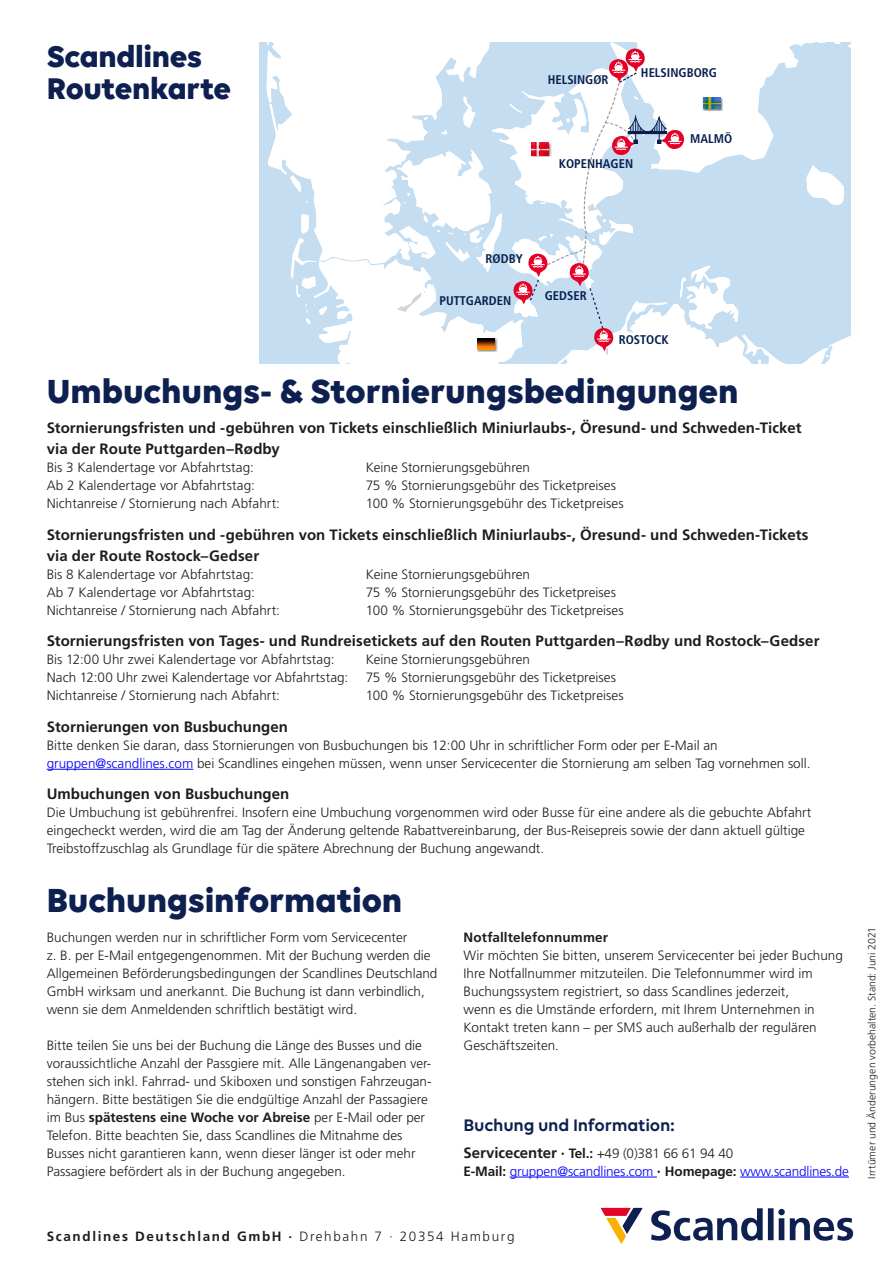
<style>
.page{position:relative;width:893px;height:1263px;background:#fff}
.page>*{position:absolute;margin:0;border:0;box-sizing:border-box;transform-origin:0 0}
.t1{font:700 36px "Volte";letter-spacing:-.005em;color:#0e2050}
.t2{font:700 32.25px/32.2px "Volte";letter-spacing:-.015em;color:#0e2050}
.t3{font:600 18px "Volte";letter-spacing:-.01em;color:#0e2050}
.t4{font:700 15px/21px "Frutiger LT Std";letter-spacing:.005em;color:#1d1d1b}
.t5{font:300 13.5px/18px "Frutiger LT Std";color:#1d1d1b}
.t6{font:300 13.5px/18px "Frutiger LT Std";letter-spacing:-.01em;color:#00f}
.t7{font:700 13.5px "Frutiger LT Std";letter-spacing:.12em;color:#1d1d1b}
.t8{font:700 13.5px "Frutiger LT Std";letter-spacing:.01em;color:#1d1d1b}
.t9{font:700 condensed 12.6px "Frutiger LT Std";color:#071e4f}
.t10{font:300 10.5px "Frutiger LT Std";color:#1d1d1b}
.s1{color:#00f}
.s2{font-weight:700}
.s3{font-weight:700;font-size:15px;color:#1d1d1b}
.s4{font-weight:700;color:#1d1d1b}
.s5{color:#1d1d1b}
.s6{font-weight:300}
</style>
<div class="page">
<hr style="left:47px;top:769px;width:146px;height:1px;background:#00f">
<svg style="left:259px;top:258px;width:129px;height:106px;fill:#c4ddf0"></svg>
<svg style="left:266px;top:43px;width:226px;height:221px"></svg>
<svg style="left:290px;top:175px;width:12px;height:17px"></svg>
<svg style="left:291px;top:213px;width:28px;height:84px"></svg>
<svg style="left:305px;top:304px;width:22px;height:20px"></svg>
<svg style="left:397px;top:44px;width:453px;height:320px"></svg>
<svg style="left:651px;top:1208px;width:112px;height:33px"></svg>
<div style="left:768px;top:1208px;width:6px;height:32px;background:#0e2050"></div>
<div style="left:779px;top:1218px;width:5px;height:22px;background:#0e2050"></div>
<svg style="left:790px;top:1218px;width:63px;height:23px"></svg>
<svg style="left:601px;top:1208px;width:41px;height:36px"></svg>
<div style="left:778px;top:1209px;width:7px;height:6px;background:#0e2050;border-radius:50%"></div>
<hr style="left:510px;top:1177px;width:147px;height:1px;background:#00f">
<hr style="left:740px;top:1177px;width:109px;height:1px;background:#00f">
<h2 class="t2" style="left:47px;top:39px;width:186px">Scandlines<br>Routenkarte</h2>
<p class="t9" style="left:548px;top:72px;width:62px">HELSINGØR</p>
<p class="t9" style="left:641px;top:66px;width:78px">HELSINGBORG</p>
<p class="t9" style="left:559px;top:157px;width:76px">KOPENHAGEN</p>
<p class="t9" style="left:690px;top:131px;width:43px">MALMÖ</p>
<p class="t9" style="left:486px;top:251px;width:39px">RØDBY</p>
<p class="t9" style="left:440px;top:293px;width:73px">PUTTGARDEN</p>
<p class="t9" style="left:545px;top:288px;width:44px">GEDSER</p>
<p class="t9" style="left:619px;top:332px;width:51px">ROSTOCK</p>
<h1 class="t1" style="left:47px;top:370px;width:693px">Umbuchungs- &amp; Stornierungsbedingungen</h1>
<p class="t4" style="left:47px;top:418px;width:756px">Stornierungsfristen und -gebühren von Tickets einschließlich Miniurlaubs-, Öresund- und Schweden-Ticket via der Route Puttgarden–Rødby</p>
<p class="t5" style="left:47px;top:459px;width:209px">Bis 3 Kalendertage vor Abfahrtstag:</p>
<p class="t5" style="left:366px;top:459px;width:166px">Keine Stornierungsgebühren</p>
<p class="t5" style="left:47px;top:477px;width:209px">Ab 2 Kalendertage vor Abfahrtstag:</p>
<p class="t5" style="left:366px;top:477px;width:252px">75 % Stornierungsgebühr des Ticketpreises</p>
<p class="t5" style="left:47px;top:495px;width:235px">Nichtanreise / Stornierung nach Abfahrt:</p>
<p class="t5" style="left:366px;top:495px;width:259px">100 % Stornierungsgebühr des Ticketpreises</p>
<p class="t4" style="left:47px;top:524px;width:763px">Stornierungsfristen und -gebühren von Tickets einschließlich Miniurlaubs-, Öresund- und Schweden-Tickets via der Route Rostock–Gedser</p>
<p class="t5" style="left:47px;top:565px;width:209px">Bis 8 Kalendertage vor Abfahrtstag:</p>
<p class="t5" style="left:366px;top:565px;width:166px">Keine Stornierungsgebühren</p>
<p class="t5" style="left:47px;top:583px;width:209px">Ab 7 Kalendertage vor Abfahrtstag:</p>
<p class="t5" style="left:366px;top:583px;width:252px">75 % Stornierungsgebühr des Ticketpreises</p>
<p class="t5" style="left:47px;top:601px;width:235px">Nichtanreise / Stornierung nach Abfahrt:</p>
<p class="t5" style="left:366px;top:601px;width:259px">100 % Stornierungsgebühr des Ticketpreises</p>
<p class="t4" style="left:47px;top:631px;width:774px">Stornierungsfristen von Tages- und Rundreisetickets auf den Routen Puttgarden–Rødby und Rostock–Gedser</p>
<p class="t5" style="left:47px;top:651px;width:289px">Bis 12:00 Uhr zwei Kalendertage vor Abfahrtstag:</p>
<p class="t5" style="left:366px;top:651px;width:166px">Keine Stornierungsgebühren</p>
<p class="t5" style="left:47px;top:669px;width:303px">Nach 12:00 Uhr zwei Kalendertage vor Abfahrtstag:</p>
<p class="t5" style="left:366px;top:669px;width:252px">75 % Stornierungsgebühr des Ticketpreises</p>
<p class="t5" style="left:47px;top:687px;width:235px">Nichtanreise / Stornierung nach Abfahrt:</p>
<p class="t5" style="left:366px;top:687px;width:259px">100 % Stornierungsgebühr des Ticketpreises</p>
<p class="t4" style="left:47px;top:716px;width:243px">Stornierungen von Busbuchungen</p>
<p class="t5" style="left:47px;top:736px;width:765px">Bitte denken Sie daran, dass Stornierungen von Busbuchungen bis 12:00 Uhr in schriftlicher Form oder per E-Mail an <span class="s1">gruppen@scandlines.com</span> bei Scandlines eingehen müssen, wenn unser Servicecenter die Stornierung am selben Tag vornehmen soll.</p>
<p class="t4" style="left:47px;top:784px;width:244px">Umbuchungen von Busbuchungen</p>
<p class="t5" style="left:47px;top:804px;width:766px">Die Umbuchung ist gebührenfrei. Insofern eine Umbuchung vorgenommen wird oder Busse für eine andere als die gebuchte Abfahrt eingecheckt werden, wird die am Tag der Änderung geltende Rabattvereinbarung, der Bus-Reisepreis sowie der dann aktuell gültige<br>Treibstoffzuschlag als Grundlage für die spätere Abrechnung der Buchung angewandt.</p>
<h1 class="t1" style="left:47px;top:879px;width:357px">Buchungsinformation</h1>
<p class="t5" style="left:47px;top:928px;width:392px">Buchungen werden nur in schriftlicher Form vom Servicecenter<br>z. B. per E-Mail entgegengenommen. Mit der Buchung werden die Allgemeinen Beförderungsbedingungen der Scandlines Deutschland GmbH wirksam und anerkannt. Die Buchung ist dann verbindlich, wenn sie dem Anmeldenden schriftlich bestätigt wird.</p>
<p class="t5" style="left:47px;top:1036px;width:386px">Bitte teilen Sie uns bei der Buchung die Länge des Busses und die voraussichtliche Anzahl der Passgiere mit. Alle Längenangaben ver&shy;stehen sich inkl. Fahrrad- und Skiboxen und sonstigen Fahrzeugan&shy;hängern. Bitte bestätigen Sie die endgültige Anzahl der Passagiere im Bus <span class="s2">spätestens eine Woche vor Abreise</span> per E-Mail oder per Telefon. Bitte beachten Sie, dass Scandlines die Mitnahme des Busses nicht garantieren kann, wenn dieser länger ist oder mehr Passagiere befördert als in der Buchung angegeben.</p>
<p class="t8" style="left:463px;top:929px;width:146px">Notfalltelefonnummer</p>
<p class="t5" style="left:463px;top:946px;width:381px">Wir möchten Sie bitten, unserem Servicecenter bei jeder Buchung Ihre Notfallnummer mitzuteilen. Die Telefonnummer wird im Buchungssystem registriert, so dass Scandlines jederzeit,<br>wenn es die Umstände erfordern, mit Ihrem Unternehmen in Kontakt treten kann – per SMS auch außerhalb der regulären Geschäftszeiten.</p>
<h3 class="t3" style="left:463px;top:1114px;width:212px">Buchung und Information:</h3>
<p class="t6" style="left:463px;top:1144px;width:387px"><span class="s3">Servicecenter ·</span> <span class="s4">Tel.:</span> <span class="s5">+49 (0)381 66 61 94 40<br></span><span class="s4">E-Mail:</span> gruppen@scandlines.com <span class="s3">·</span> <span class="s4">Homepage:</span> www.scandlines.de</p>
<p class="t10" style="left:866px;top:1179px;width:253px;rotate:-90deg">Irrtümer und Änderungen vorbehalten. Stand: Juni 2021</p>
<p class="t7" style="left:47px;top:1228px;width:469px">Scandlines Deutschland GmbH · <span class="s6">Drehbahn 7 · 20354 Hamburg</span></p>
</div>
